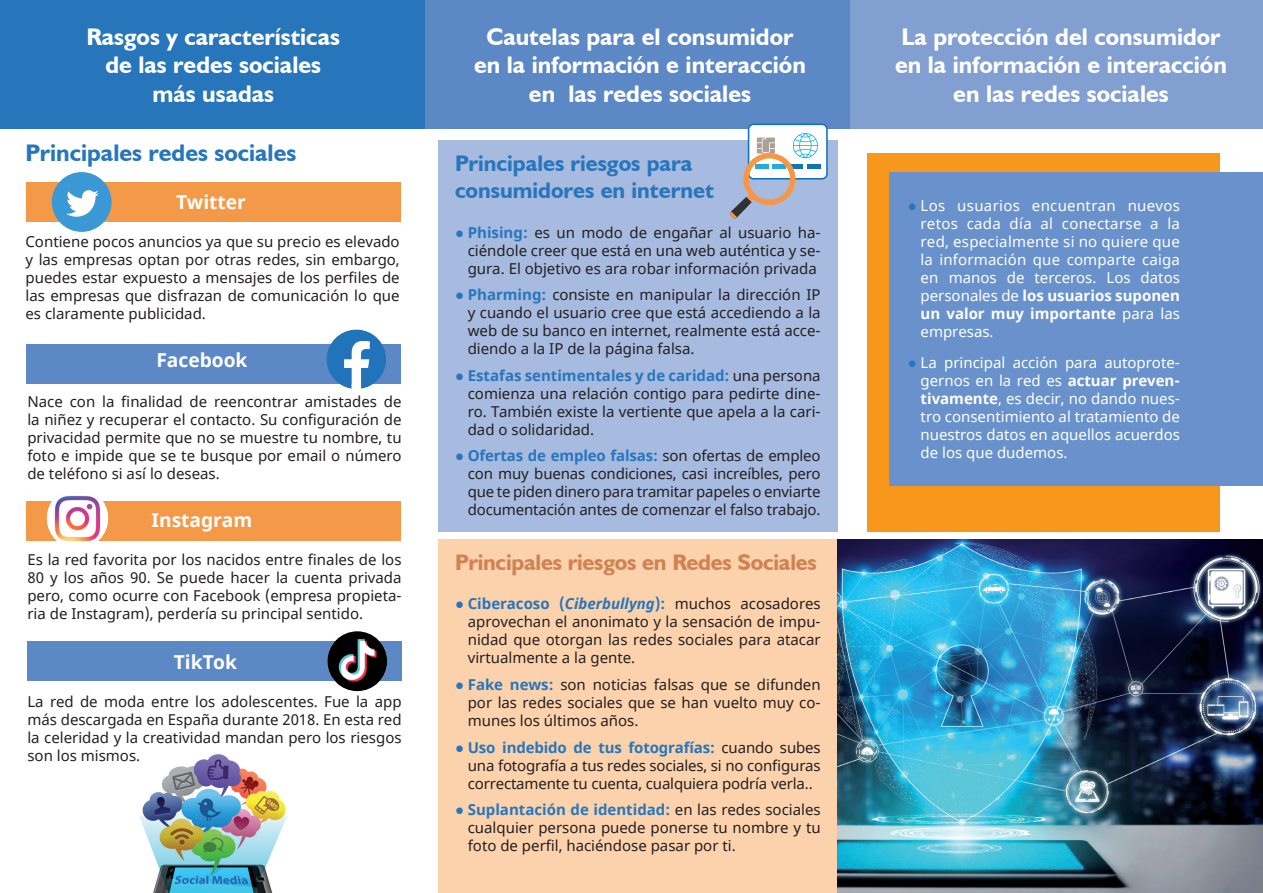
<style>
.page{position:relative;width:1263px;height:893px;background:#fff}
.page>*{position:absolute;margin:0;border:0;box-sizing:border-box;transform-origin:0 0}
.t1{font:700 24px/28.8px "Humanist 521 BT";color:#fff;text-align:center}
.t2{font:700 24px "Humanist 521 BT";color:#2776bc}
.t3{font:700 22.5px/27px "Humanist 521 BT";color:#2776bc}
.t4{font:700 22.5px "Humanist 521 BT";letter-spacing:-.01em;color:#d08253}
.t5{font:700 19.2px "Noto Sans";color:#fff}
.t6{font:15px/18px "Noto Sans";color:#231f20;text-align:justify}
.t7{font:15px/18px "Noto Sans";color:#fff;text-align:justify}
.s1{color:#2776bc}
.s2{font-weight:700;color:#2776bc}
.s3{font-weight:700;font-style:italic;color:#2776bc}
.s4{font-weight:700}
</style>
<div class="page">
<div style="left:26px;top:182px;width:375px;height:40px;background:#f39948"></div>
<svg style="left:52px;top:172px;width:60px;height:60px"></svg>
<div style="left:26px;top:344px;width:375px;height:40px;background:#5d88c6"></div>
<div style="left:438px;top:140px;width:400px;height:391px;background:#a7badf"></div>
<div style="left:438px;top:539px;width:400px;height:354px;background:#fbd2ac"></div>
<div style="left:0;top:0;width:425px;height:129px;background:#2776bc"></div>
<div style="left:425px;top:0;width:425px;height:129px;background:#5d88c6"></div>
<div style="left:850px;top:0;width:413px;height:129px;background:#829fd2"></div>
<img style="left:838px;top:539px;width:425px;height:354px">
<img style="left:139px;top:754px;width:148px;height:139px">
<div style="left:27px;top:641px;width:375px;height:39px;background:#5d88c6"></div>
<div style="left:26px;top:501px;width:375px;height:39px;background:#f39948"></div>
<div style="left:748px;top:124px;width:79px;height:55px;background:#fff;border-radius:5px"></div>
<div style="left:748px;top:124px;width:80px;height:56px;border:2px solid #1074bc;border-radius:5px"></div>
<hr style="left:807px;top:164px;width:13px;height:4px;background:#1074bc">
<svg style="left:730px;top:133px;width:88px;height:86px"></svg>
<div style="left:867px;top:153px;width:353px;height:378px;background:#f7981d"></div>
<svg style="left:326px;top:329px;width:60px;height:60px"></svg>
<img style="left:327px;top:631px;width:60px;height:60px;border-radius:30px">
<img style="left:47px;top:488px;width:61px;height:61px;border-radius:31px">
<div style="left:889px;top:173px;width:374px;height:313px;background:#6992cc"></div>
<h1 class="t1" style="left:86px;top:21px;width:255px">Rasgos y características de las redes sociales más usadas</h1>
<h1 class="t2" style="left:26px;top:138px;width:272px">Principales redes sociales</h1>
<p class="t5" style="left:176px;top:188px;width:71px">Twitter</p>
<p class="t6" style="left:26px;top:233px;width:376px">Contiene pocos anuncios ya que su precio es elevado y las empresas optan por otras redes, sin embargo, puedes estar expuesto a mensajes de los perfiles de las empresas que disfrazan de comunicación lo que es claramente publicidad.</p>
<p class="t5" style="left:156px;top:347px;width:93px">Facebook</p>
<p class="t6" style="left:27px;top:393px;width:376px">Nace con la finalidad de reencontrar amistades de la niñez y recuperar el contacto. Su configuración de privacidad permite que no se muestre tu nombre, tu foto e impide que se te busque por email o número de teléfono si así lo deseas.</p>
<p class="t5" style="left:152px;top:507px;width:102px">Instagram</p>
<p class="t6" style="left:27px;top:551px;width:376px">Es la red favorita por los nacidos entre finales de los 80 y los años 90. Se puede hacer la cuenta privada pero, como ocurre con Facebook (empresa propieta&shy;ria de Instagram), perdería su principal sentido.</p>
<p class="t5" style="left:174px;top:648px;width:65px">TikTok</p>
<p class="t6" style="left:27px;top:693px;width:376px">La red de moda entre los adolescentes. Fue la app más descargada en España durante 2018. En esta red la celeridad y la creatividad mandan pero los riesgos son los mismos.</p>
<h1 class="t1" style="left:474px;top:21px;width:333px">Cautelas para el consumidor en la información e interacción en las redes sociales</h1>
<h1 class="t1" style="left:895px;top:21px;width:333px">La protección del consumidor en la información e interacción en las redes sociales</h1>
<h2 class="t3" style="left:455px;top:150px;width:260px">Principales riesgos para consumidores en internet</h2>
<p class="t6" style="left:468px;top:224px;width:354px;text-indent:-13px"><span class="s1">●</span> <span class="s2">Phising:</span> es un modo de engañar al usuario ha&shy;ciéndole creer que está en una web auténtica y se&shy;gura. El objetivo es ara robar información privada</p>
<p class="t6" style="left:468px;top:286px;width:354px;text-indent:-13px"><span class="s1">●</span> <span class="s2">Pharming:</span> consiste en manipular la dirección IP y cuando el usuario cree que está accediendo a la web de su banco en internet, realmente está acce&shy;diendo a la IP de la página falsa.</p>
<p class="t6" style="left:468px;top:367px;width:354px;text-indent:-13px"><span class="s1">●</span> <span class="s2">Estafas sentimentales y de caridad:</span> una persona comienza una relación contigo para pedirte dine&shy;ro. También existe la vertiente que apela a la cari&shy;dad o solidaridad.</p>
<p class="t6" style="left:468px;top:447px;width:354px;text-indent:-13px"><span class="s1">●</span> <span class="s2">Ofertas de empleo falsas:</span> son ofertas de empleo con muy buenas condiciones, casi increíbles, pero que te piden dinero para tramitar papeles o enviarte documentación antes de comenzar el falso trabajo.</p>
<h2 class="t4" style="left:455px;top:548px;width:363px">Principales riesgos en Redes Sociales</h2>
<p class="t6" style="left:468px;top:596px;width:354px;text-indent:-13px"><span class="s1">●</span> <span class="s2">Ciberacoso (</span><span class="s3">Ciberbullyng</span><span class="s2">):</span> muchos acosadores aprovechan el anonimato y la sensación de impu&shy;nidad que otorgan las redes sociales para atacar virtualmente a la gente.</p>
<p class="t6" style="left:468px;top:676px;width:354px;text-indent:-13px"><span class="s1">●</span> <span class="s2">Fake news:</span> son noticias falsas que se difunden por las redes sociales que se han vuelto muy co&shy;munes los últimos años.</p>
<p class="t6" style="left:468px;top:739px;width:354px;text-indent:-13px"><span class="s1">●</span> <span class="s2">Uso indebido de tus fotografías:</span> cuando subes una fotografía a tus redes sociales, si no configuras correctamente tu cuenta, cualquiera podría verla..</p>
<p class="t6" style="left:468px;top:801px;width:354px;text-indent:-13px"><span class="s1">●</span> <span class="s2">Suplantación de identidad:</span> en las redes sociales cualquier persona puede ponerse tu nombre y tu foto de perfil, haciéndose pasar por ti.</p>
<p class="t7" style="left:920px;top:198px;width:261px;text-indent:-13px"><span class="s1">●</span> Los usuarios encuentran nuevos retos cada día al conectarse a la red, especialmente si no quiere que la información que comparte caiga en manos de terceros. Los datos personales de <span class="s4">los usuarios suponen un valor muy importante</span> para las empresas.</p>
<p class="t7" style="left:920px;top:354px;width:261px;text-indent:-13px"><span class="s1">●</span> La principal acción para autoprote&shy;gernos en la red es <span class="s4">actuar preven&shy;tivamente</span>, es decir, no dando nues&shy;tro consentimiento al tratamiento de nuestros datos en aquellos acuerdos de los que dudemos.</p>
</div>
